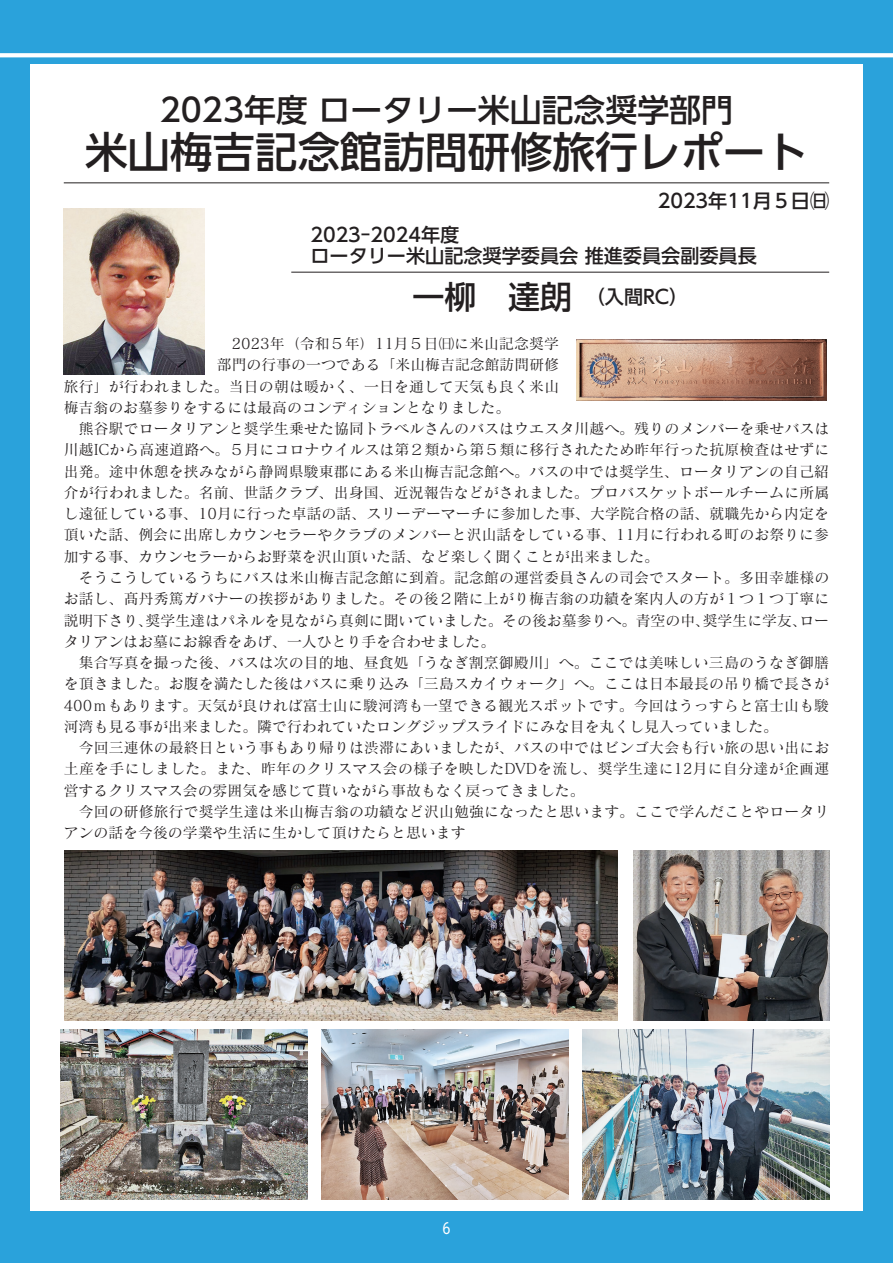
<style>
.page{position:relative;width:893px;height:1263px;background:#fff}
.page>*{position:absolute;margin:0;border:0;box-sizing:border-box;transform-origin:0 0}
.t1{font:500 42.45px "UD Shin Go Pr 6 N";color:#231f20}
.t2{font:500 31.95px "UD Shin Go Pr 6 N";color:#231f20}
.t3{font:500 19.2px/21.3px "UD Shin Go Pr 6 N";color:#231f20}
.t4{font:14.85px "Matisse Pro N M";letter-spacing:.01em;color:#231f20}
.t5{font:14.85px "UD Shin Go Pr 6 N";color:#fff}
</style>
<div class="page">
<div style="left:863px;top:0;width:30px;height:1263px;background:#2aa2db"></div>
<div style="left:0;top:0;width:30px;height:1263px;background:#2aa2db"></div>
<div style="left:0;top:0;width:893px;height:64px;background:#2aa2db"></div>
<svg style="left:0;top:53px;width:893px;height:4px;background:#f6fbfd"></svg>
<img style="left:64px;top:208px;width:140px;height:166px">
<hr style="left:64px;top:183px;width:765px;height:1px;background:#231f20">
<hr style="left:291px;top:272px;width:538px;height:1px;background:#231f20">
<img style="left:64px;top:850px;width:553px;height:170px">
<img style="left:634px;top:850px;width:195px;height:170px">
<img style="left:321px;top:1029px;width:247px;height:170px">
<img style="left:60px;top:1029px;width:247px;height:170px">
<img style="left:583px;top:1029px;width:246px;height:170px">
<img style="left:577px;top:340px;width:250px;height:60px">
<div style="left:0;top:1212px;width:893px;height:51px;background:#2aa2db"></div>
<h2 class="t2" style="left:160px;top:84px;width:575px">2023年度 ロータリー米山記念奨学部門</h2>
<h1 class="t1" style="left:85px;top:118px;width:724px">米山梅吉記念館訪問研修旅行レポート</h1>
<p class="t3" style="left:658px;top:190px;width:173px">2023年11月５日㈰</p>
<p class="t3" style="left:310px;top:224px;width:448px">2023-2024年度<br>ロータリー米山記念奨学委員会 推進委員会副委員長</p>
<p class="t3" style="left:586px;top:285px;width:104px">（入間RC）</p>
<h2 class="t2" style="left:412px;top:271px;width:161px">一柳　達朗</h2>
<p class="t4" style="left:217px;top:334px;width:344px">　2023年（令和５年）11月５日㈰に米山記念奨学</p>
<p class="t4" style="left:217px;top:355px;width:344px">部門の行事の一つである「米山梅吉記念館訪問研修</p>
<p class="t4" style="left:64px;top:377px;width:497px">旅行」が行われました。当日の朝は暖かく、一日を通して天気も良く米山</p>
<p class="t4" style="left:64px;top:398px;width:448px">梅吉翁のお墓参りをするには最高のコンディションとなりました。</p>
<p class="t4" style="left:64px;top:419px;width:767px">　熊谷駅でロータリアンと奨学生乗せた協同トラベルさんのバスはウエスタ川越へ。残りのメンバーを乗せバスは</p>
<p class="t4" style="left:64px;top:440px;width:767px">川越ICから高速道路へ。５月にコロナウイルスは第２類から第５類に移行されたため昨年行った抗原検査はせずに</p>
<p class="t4" style="left:64px;top:462px;width:767px">出発。途中休憩を挟みながら静岡県駿東郡にある米山梅吉記念館へ。バスの中では奨学生、ロータリアンの自己紹</p>
<p class="t4" style="left:64px;top:483px;width:767px">介が行われました。名前、世話クラブ、出身国、近況報告などがされました。プロバスケットボールチームに所属</p>
<p class="t4" style="left:64px;top:504px;width:767px">し遠征している事、10月に行った卓話の話、スリーデーマーチに参加した事、大学院合格の話、就職先から内定を</p>
<p class="t4" style="left:64px;top:526px;width:767px">頂いた話、例会に出席しカウンセラーやクラブのメンバーと沢山話をしている事、11月に行われる町のお祭りに参</p>
<p class="t4" style="left:64px;top:547px;width:597px">加する事、カウンセラーからお野菜を沢山頂いた話、など楽しく聞くことが出来ました。</p>
<p class="t4" style="left:64px;top:568px;width:767px">　そうこうしているうちにバスは米山梅吉記念館に到着。記念館の運営委員さんの司会でスタート。多田幸雄様の</p>
<p class="t4" style="left:64px;top:589px;width:767px">お話し、髙丹秀篤ガバナーの挨拶がありました。その後２階に上がり梅吉翁の功績を案内人の方が１つ１つ丁寧に</p>
<p class="t4" style="left:64px;top:611px;width:767px">説明下さり、奨学生達はパネルを見ながら真剣に聞いていました。その後お墓参りへ。青空の中、奨学生に学友、ロー</p>
<p class="t4" style="left:64px;top:632px;width:433px">タリアンはお墓にお線香をあげ、一人ひとり手を合わせました。</p>
<p class="t4" style="left:64px;top:653px;width:767px">　集合写真を撮った後、バスは次の目的地、昼食処「うなぎ割烹御殿川」へ。ここでは美味しい三島のうなぎ御膳</p>
<p class="t4" style="left:64px;top:674px;width:767px">を頂きました。お腹を満たした後はバスに乗り込み「三島スカイウォーク」へ。ここは日本最長の吊り橋で長さが</p>
<p class="t4" style="left:64px;top:696px;width:767px">400ｍもあります。天気が良ければ富士山に駿河湾も一望できる観光スポットです。今回はうっすらと富士山も駿</p>
<p class="t4" style="left:64px;top:717px;width:716px">河湾も見る事が出来ました。隣で行われていたロングジップスライドにみな目を丸くし見入っていました。</p>
<p class="t4" style="left:64px;top:738px;width:767px">　今回三連休の最終日という事もあり帰りは渋滞にあいましたが、バスの中ではビンゴ大会も行い旅の思い出にお</p>
<p class="t4" style="left:64px;top:759px;width:767px">土産を手にしました。また、昨年のクリスマス会の様子を映したDVDを流し、奨学生達に12月に自分達が企画運</p>
<p class="t4" style="left:64px;top:781px;width:522px">営するクリスマス会の雰囲気を感じて貰いながら事故もなく戻ってきました。</p>
<p class="t4" style="left:64px;top:802px;width:767px">　今回の研修旅行で奨学生達は米山梅吉翁の功績など沢山勉強になったと思います。ここで学んだことやロータリ</p>
<p class="t4" style="left:64px;top:823px;width:403px">アンの話を今後の学業や生活に生かして頂けたらと思います</p>
<p class="t5" style="left:443px;top:1216px;width:9px">6</p>
</div>
